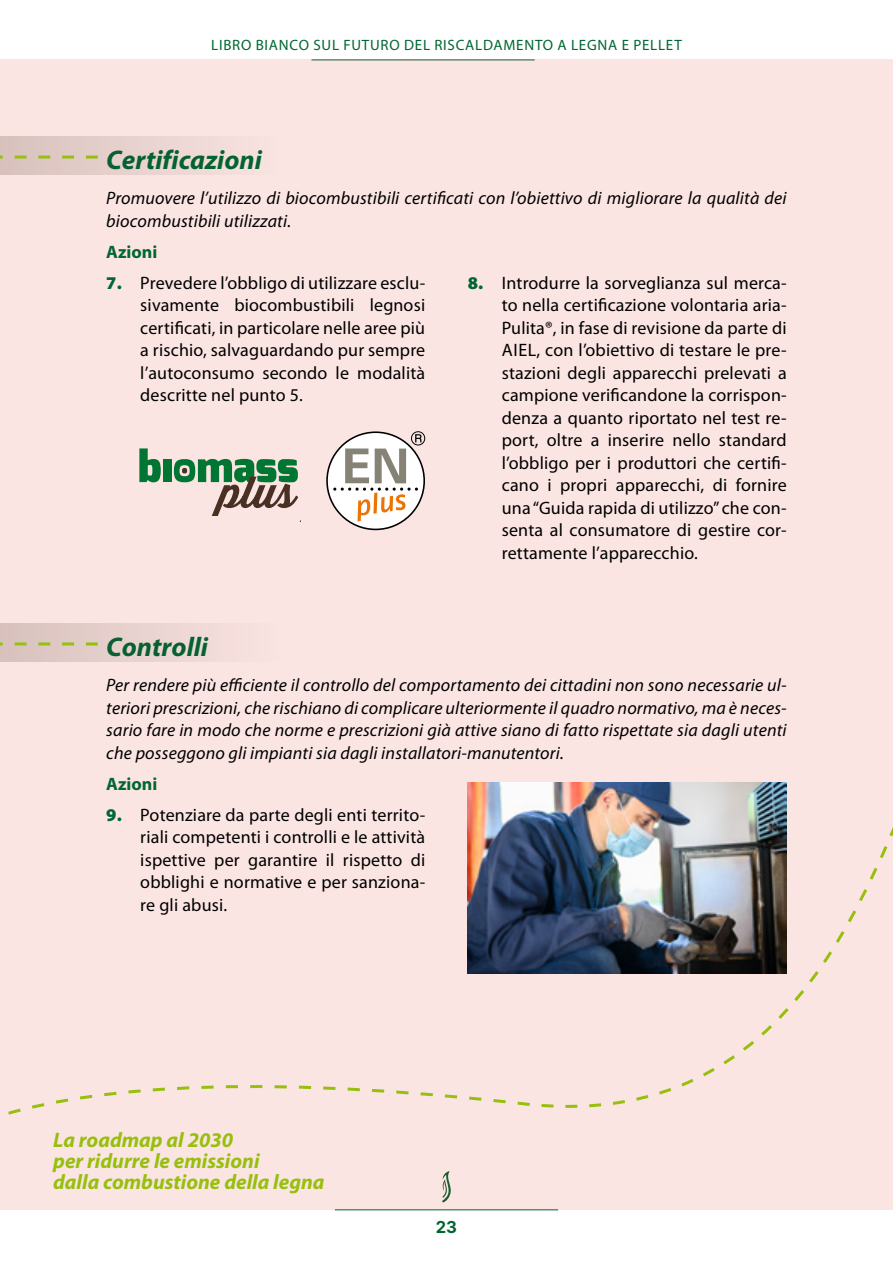
<style>
.page{position:relative;width:893px;height:1263px;background:#fff}
.page>*{position:absolute;margin:0;border:0;box-sizing:border-box;transform-origin:0 0}
.titoletto{font:italic 700 27px "Myriad Pro";color:#006632}
.titoletto-2{font:italic 700 21px "Myriad Pro";color:#97bf0d}
.elenco_numerato{font:18px/22.5px "Myriad Pro";letter-spacing:.01em;color:#000;text-align:justify}
.t1{font:italic 18px/22.5px "Myriad Pro";letter-spacing:.01em;color:#000}
.azioni{font:700 18px "Myriad Pro";color:#006632}
.t2{font:700 16.5px "Inter";color:#006632}
.t3{font:15px "Myriad Pro";letter-spacing:.05em;color:#006632}
.s1{font-weight:900;color:#006632}
</style>
<div class="page">
<div style="left:0;top:60px;width:893px;height:1150px;background:#fbe5e3"></div>
<div style="left:0;top:136px;width:285px;height:39px;background:linear-gradient(to right,#d8c1bd,#fbe5e2)"></div>
<div style="left:0;top:623px;width:285px;height:39px;background:linear-gradient(to right,#d7c1bb,#fbe5e3)"></div>
<svg style="left:8px;top:782px;width:885px;height:429px"></svg>
<svg style="left:0;top:156px;width:98px;height:3px"></svg>
<svg style="left:0;top:642px;width:98px;height:3px"></svg>
<svg style="left:326px;top:431px;width:99px;height:99px"></svg>
<svg style="left:139px;top:448px;width:160px;height:68px"></svg>
<img style="left:468px;top:782px;width:319px;height:192px">
<p class="t3" style="left:211px;top:37px;width:472px">LIBRO BIANCO SUL FUTURO DEL RISCALDAMENTO A LEGNA E PELLET</p>
<p class="titoletto" style="left:106px;top:145px;width:157px">Certificazioni</p>
<p class="t1" style="left:106px;top:187px;width:682px">Promuovere l’utilizzo di biocombustibili certificati con l’obiettivo di migliorare la qualità dei biocombustibili utilizzati.</p>
<p class="azioni" style="left:106px;top:242px;width:53px">Azioni</p>
<p class="elenco_numerato" style="left:140px;top:272px;width:286px;text-indent:-34px"><span class="s1">7.</span> Prevedere l’obbligo di utilizzare esclu&shy;sivamente biocombustibili legnosi certificati, in particolare nelle aree più a rischio, salvaguardando pur sempre l’autoconsumo secondo le modalità descritte nel punto 5.</p>
<p class="elenco_numerato" style="left:502px;top:272px;width:286px;text-indent:-34px"><span class="s1">8.</span> Introdurre la sorveglianza sul merca&shy;to nella certificazione volontaria aria-Pulita®, in fase di revisione da parte di AIEL, con l’obiettivo di testare le pre&shy;stazioni degli apparecchi prelevati a campione verificandone la corrispon&shy;denza a quanto riportato nel test re&shy;port, oltre a inserire nello standard l’obbligo per i produttori che certifi&shy;cano i propri apparecchi, di fornire una “Guida rapida di utilizzo” che con&shy;senta al consumatore di gestire cor&shy;rettamente l’apparecchio.</p>
<p class="titoletto" style="left:106px;top:632px;width:103px">Controlli</p>
<p class="t1" style="left:106px;top:674px;width:682px;text-align:justify">Per rendere più efficiente il controllo del comportamento dei cittadini non sono necessarie ul&shy;teriori prescrizioni, che rischiano di complicare ulteriormente il quadro normativo, ma è neces&shy;sario fare in modo che norme e prescrizioni già attive siano di fatto rispettate sia dagli utenti che posseggono gli impianti sia dagli installatori-manutentori.</p>
<p class="azioni" style="left:106px;top:773px;width:53px">Azioni</p>
<p class="elenco_numerato" style="left:140px;top:804px;width:286px;text-indent:-34px"><span class="s1">9.</span> Potenziare da parte degli enti territo&shy;riali competenti i controlli e le attività ispettive per garantire il rispetto di obblighi e normative e per sanziona&shy;re gli abusi.</p>
<p class="titoletto-2" style="left:53px;top:1128px;width:181px">La roadmap al 2030</p>
<p class="titoletto-2" style="left:53px;top:1149px;width:208px">per ridurre le emissioni</p>
<p class="titoletto-2" style="left:53px;top:1170px;width:273px">dalla combustione della legna</p>
<p class="t2" style="left:436px;top:1215px;width:23px">23</p>
</div>
